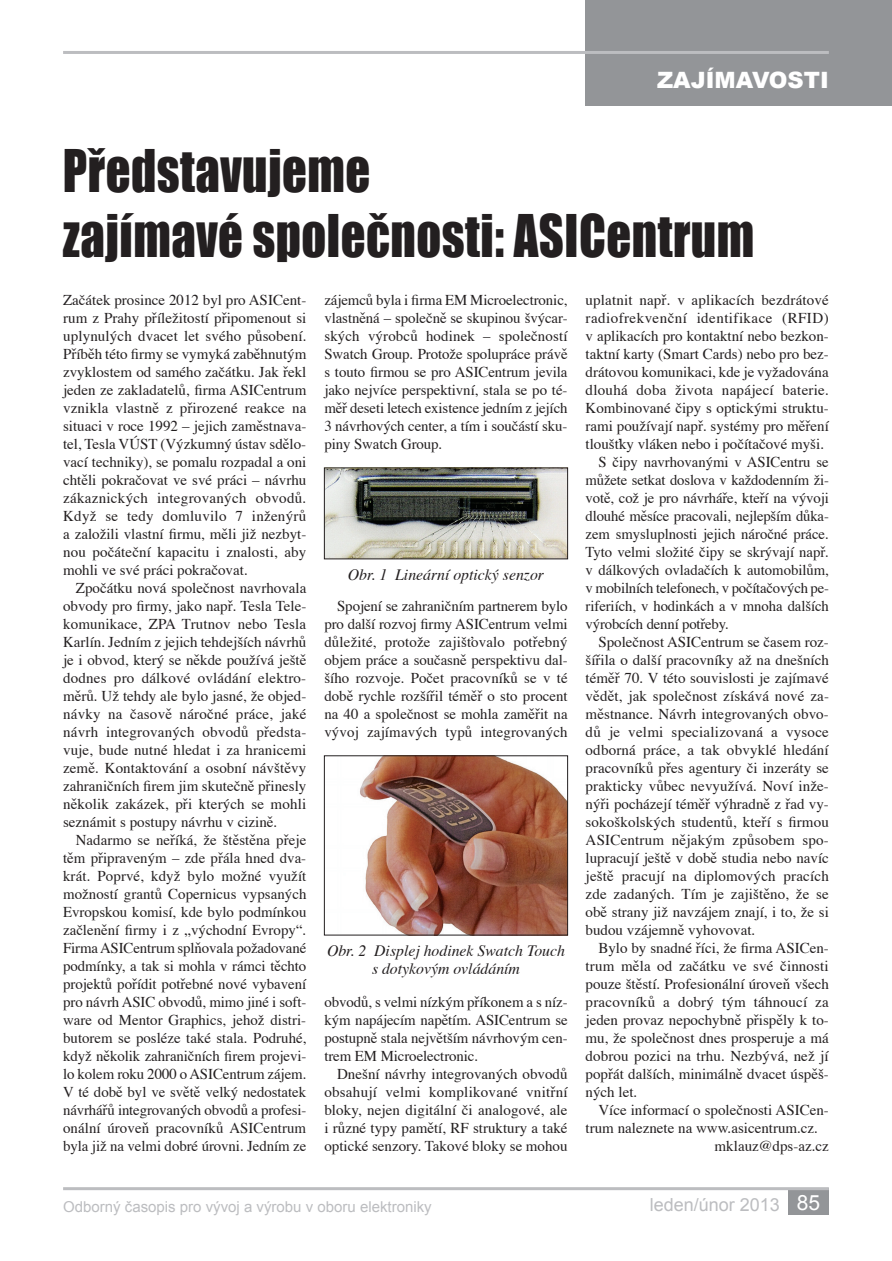
<style>
.page{position:relative;width:892px;height:1261px;background:#fff}
.page>*{position:absolute;margin:0;border:0;box-sizing:border-box;transform-origin:0 0}
.t1{font:54px/64.8px "Impact";letter-spacing:.01em;color:#231f20;scale:.9 1}
.t2{font:900 22.5px "Arial";color:#fff}
.t3{font:18px "Arial";color:#bcbdc0}
.t4{font:italic 15.75px/18px "Times CE";color:#231f20;text-align:center}
.t5{font:15px/18px "Times CE";color:#231f20;text-align:justify}
.t6{font:15px "Arial";color:#bcbdc0}
.t7{font:15px "Times CE";letter-spacing:.03em;color:#231f20}
.t8{font:15px "Times CE";letter-spacing:.02em;color:#231f20}
.s1{font-size:21px;color:#fff}
</style>
<div class="page">
<div style="left:585px;top:0;width:307px;height:106px;background:#939598"></div>
<hr style="left:63px;top:51px;width:765px;height:3px;background:#bcbdc0">
<div style="left:788px;top:1188px;width:40px;height:27px;background:#939598"></div>
<hr style="left:63px;top:1187px;width:765px;height:3px;background:#bcbdc0">
<img style="left:326px;top:469px;width:240px;height:88px">
<div style="left:324px;top:467px;width:244px;height:92px;border:1px solid #231f20"></div>
<img style="left:360px;top:757px;width:206px;height:176px">
<div style="left:324px;top:755px;width:244px;height:180px;border:1px solid #231f20"></div>
<h2 class="t2" style="left:657px;top:63px;width:173px">ZAJÍMAVOSTI</h2>
<h1 class="t1" style="left:63px;top:137px;width:769px">Představujeme<br>zajímavé společnosti: ASICentrum</h1>
<p class="t5" style="left:63px;top:292px;width:245px">Začátek prosince 2012 byl pro ASICent&shy;rum z Prahy příležitostí připomenout si uplynulých dvacet let svého působení.<br>Příběh této firmy se vymyká zaběhnutým zvyklostem od samého začátku. Jak řekl jeden ze zakladatelů, firma ASICentrum vznikla vlastně z přirozené reakce na situaci v roce 1992 – jejich zaměstnava&shy;tel, Tesla VÚST (Výzkumný ústav sdělo&shy;vací techniky), se pomalu rozpadal a oni chtěli pokračovat ve své práci – návrhu zákaznických integrovaných obvodů.<br>Když se tedy domluvilo 7 inženýrů a založili vlastní firmu, měli již nezbyt&shy;nou počáteční kapacitu i znalosti, aby mohli ve své práci pokračovat.</p>
<p class="t5" style="left:63px;top:580px;width:245px;text-indent:13px">Zpočátku nová společnost navrhovala obvody pro firmy, jako např. Tesla Tele&shy;komunikace, ZPA Trutnov nebo Tesla Karlín. Jedním z jejich tehdejších návrhů je i obvod, který se někde používá ještě dodnes pro dálkové ovládání elektro&shy;měrů. Už tehdy ale bylo jasné, že objed&shy;návky na časově náročné práce, jaké návrh integrovaných obvodů předsta&shy;vuje, bude nutné hledat i za hranicemi země. Kontaktování a osobní návštěvy zahraničních firem jim skutečně přinesly několik zakázek, při kterých se mohli seznámit s postupy návrhu v cizině.</p>
<p class="t5" style="left:63px;top:832px;width:245px;text-indent:13px">Nadarmo se neříká, že štěstěna přeje těm připraveným – zde přála hned dva&shy;krát. Poprvé, když bylo možné využít možností grantů Copernicus vypsaných Evropskou komisí, kde bylo podmínkou začlenění firmy i z „východní Evropy“.<br>Firma ASICentrum splňovala požadované podmínky, a tak si mohla v rámci těchto projektů pořídit potřebné nové vybavení pro návrh ASIC obvodů, mimo jiné i soft&shy;ware od Mentor Graphics, jehož distri&shy;butorem se posléze také stala. Podruhé, když několik zahraničních firem projevi&shy;lo kolem roku 2000 o ASICentrum zájem.<br>V té době byl ve světě velký nedostatek návrhářů integrovaných obvodů a profesi&shy;onální úroveň pracovníků ASICentrum byla již na velmi dobré úrovni. Jedním ze</p>
<p class="t5" style="left:324px;top:292px;width:245px">zájemců byla i firma EM Microelectronic, vlastněná – společně se skupinou švýcar&shy;ských výrobců hodinek – společností Swatch Group. Protože spolupráce právě s touto firmou se pro ASICentrum jevila jako nejvíce perspektivní, stala se po té&shy;měř deseti letech existence jedním z jejích 3 návrhových center, a tím i součástí sku&shy;piny Swatch Group.</p>
<p class="t4" style="left:348px;top:566px;width:197px">Obr. 1 Lineární optický senzor</p>
<p class="t5" style="left:324px;top:598px;width:245px;text-indent:13px">Spojení se zahraničním partnerem bylo pro další rozvoj firmy ASICentrum velmi důležité, protože zajišťovalo potřebný objem práce a současně perspektivu dal&shy;šího rozvoje. Počet pracovníků se v té době rychle rozšířil téměř o sto procent na 40 a společnost se mohla zaměřit na vývoj zajímavých typů integrovaných</p>
<p class="t4" style="left:327px;top:942px;width:239px">Obr. 2 Displej hodinek Swatch Touch s dotykovým ovládáním</p>
<p class="t5" style="left:324px;top:994px;width:245px">obvodů, s velmi nízkým příkonem a s níz&shy;kým napájecím napětím. ASICentrum se postupně stala největším návrhovým cen&shy;trem EM Microelectronic.</p>
<p class="t5" style="left:324px;top:1066px;width:245px;text-indent:13px">Dnešní návrhy integrovaných obvodů obsahují velmi komplikované vnitřní bloky, nejen digitální či analogové, ale i různé typy pamětí, RF struktury a také optické senzory. Takové bloky se mohou</p>
<p class="t6" style="left:63px;top:1196px;width:370px">Odborný časopis pro vývoj a výrobu v oboru elektroniky</p>
<p class="t5" style="left:585px;top:292px;width:245px">uplatnit např. v aplikacích bezdrátové</p>
<p class="t7" style="left:585px;top:309px;width:244px">radiofrekvenční identifikace (RFID)</p>
<p class="t5" style="left:585px;top:328px;width:245px">v aplikacích pro kontaktní nebo bezkon-</p>
<p class="t5" style="left:585px;top:346px;width:245px">taktní karty (Smart Cards) nebo pro bez-</p>
<p class="t5" style="left:585px;top:364px;width:244px">drátovou komunikaci, kde je vyžadována</p>
<p class="t8" style="left:585px;top:381px;width:245px">dlouhá doba života napájecí baterie.</p>
<p class="t5" style="left:585px;top:400px;width:245px">Kombinované čipy s optickými struktu-</p>
<p class="t5" style="left:585px;top:418px;width:245px">rami používají např. systémy pro měření</p>
<p class="t5" style="left:585px;top:436px;width:240px">tloušťky vláken nebo i počítačové myši.</p>
<p class="t5" style="left:598px;top:454px;width:232px">S čipy navrhovanými v ASICentru se</p>
<p class="t5" style="left:585px;top:472px;width:245px">můžete setkat doslova v každodenním ži-</p>
<p class="t5" style="left:585px;top:490px;width:245px">votě, což je pro návrháře, kteří na vývoji</p>
<p class="t5" style="left:585px;top:508px;width:245px">dlouhé měsíce pracovali, nejlepším důka-</p>
<p class="t5" style="left:585px;top:526px;width:245px">zem smysluplnosti jejich náročné práce.</p>
<p class="t5" style="left:585px;top:544px;width:245px">Tyto velmi složité čipy se skrývají např.</p>
<p class="t5" style="left:585px;top:562px;width:245px">v dálkových ovladačích k automobilům,</p>
<p class="t5" style="left:585px;top:580px;width:245px">v mobilních telefonech, v počítačových pe-</p>
<p class="t5" style="left:585px;top:598px;width:245px">riferiích, v hodinkách a v mnoha dalších</p>
<p class="t5" style="left:585px;top:616px;width:145px">výrobcích denní potřeby.</p>
<p class="t5" style="left:598px;top:634px;width:232px">Společnost ASICentrum se časem roz-</p>
<p class="t5" style="left:585px;top:652px;width:245px">šířila o další pracovníky až na dnešních</p>
<p class="t5" style="left:585px;top:670px;width:245px">téměř 70. V této souvislosti je zajímavé</p>
<p class="t5" style="left:585px;top:688px;width:245px">vědět, jak společnost získává nové za-</p>
<p class="t5" style="left:585px;top:706px;width:245px">městnance. Návrh integrovaných obvo-</p>
<p class="t5" style="left:585px;top:724px;width:245px">dů je velmi specializovaná a vysoce</p>
<p class="t5" style="left:585px;top:742px;width:245px">odborná práce, a tak obvyklé hledání</p>
<p class="t5" style="left:585px;top:760px;width:245px">pracovníků přes agentury či inzeráty se</p>
<p class="t5" style="left:585px;top:778px;width:245px">prakticky vůbec nevyužívá. Noví inže-</p>
<p class="t5" style="left:585px;top:796px;width:245px">nýři pocházejí téměř výhradně z řad vy-</p>
<p class="t5" style="left:585px;top:814px;width:245px">sokoškolských studentů, kteří s firmou</p>
<p class="t5" style="left:585px;top:832px;width:245px">ASICentrum nějakým způsobem spo-</p>
<p class="t5" style="left:585px;top:850px;width:245px">lupracují ještě v době studia nebo navíc</p>
<p class="t5" style="left:585px;top:868px;width:245px">ještě pracují na diplomových pracích</p>
<p class="t5" style="left:585px;top:886px;width:244px">zde zadaných. Tím je zajištěno, že se</p>
<p class="t5" style="left:585px;top:904px;width:245px">obě strany již navzájem znají, i to, že si</p>
<p class="t5" style="left:585px;top:922px;width:171px">budou vzájemně vyhovovat.</p>
<p class="t5" style="left:598px;top:940px;width:232px">Bylo by snadné říci, že firma ASICen-</p>
<p class="t5" style="left:585px;top:958px;width:245px">trum měla od začátku ve své činnosti</p>
<p class="t5" style="left:585px;top:976px;width:245px">pouze štěstí. Profesionální úroveň všech</p>
<p class="t5" style="left:585px;top:994px;width:245px">pracovníků a dobrý tým táhnoucí za</p>
<p class="t5" style="left:585px;top:1012px;width:245px">jeden provaz nepochybně přispěly k to-</p>
<p class="t5" style="left:585px;top:1030px;width:245px">mu, že společnost dnes prosperuje a má</p>
<p class="t5" style="left:585px;top:1048px;width:244px">dobrou pozici na trhu. Nezbývá, než jí</p>
<p class="t5" style="left:585px;top:1066px;width:245px">popřát dalších, minimálně dvacet úspěš-</p>
<p class="t5" style="left:585px;top:1084px;width:53px">ných let.</p>
<p class="t5" style="left:598px;top:1102px;width:232px">Více informací o společnosti ASICen-</p>
<p class="t5" style="left:585px;top:1120px;width:234px">trum naleznete na www.asicentrum.cz.</p>
<p class="t5" style="left:714px;top:1138px;width:116px">mklauz@dps-az.cz</p>
<p class="t3" style="left:649px;top:1193px;width:172px">leden/únor 2013 <span class="s1">85</span></p>
</div>
